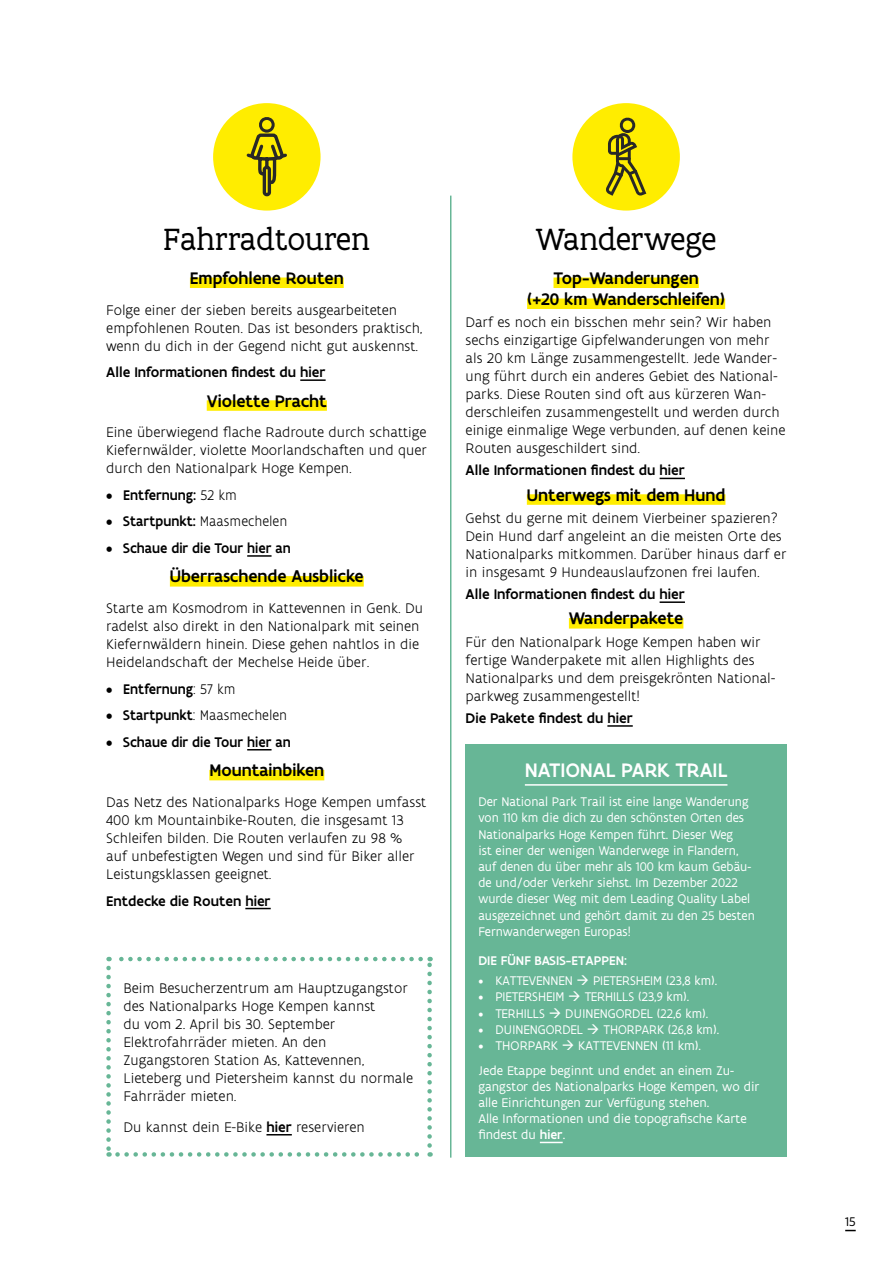
<style>
.page{position:relative;width:893px;height:1263px;background:#fff}
.page>*{position:absolute;margin:0;border:0;box-sizing:border-box;transform-origin:0 0}
.t1{font:33px "Flanders Art Serif";color:#000}
.t2{font:33px "Flanders Art Serif";letter-spacing:-.02em;color:#000}
.t3{font:500 21px "Flanders Art Sans";letter-spacing:-.005em;color:#fff}
.t4{font:500 18px/21px "Flanders Art Sans";color:#000;text-align:center}
.t5{font:300 15px/18px "Flanders Art Sans";color:#000}
.t6{font:500 15px "Flanders Art Sans";color:#000}
.t7{font:500 15px "Flanders Art Sans";color:#000;scale:.96 1}
.t8{font:300 15px "Flanders Art Sans";color:#000;scale:.96 1}
.t9{font:13.5px/16.2px "Flanders Art Sans";color:#fff}
.t10{font:13.5px "Flanders Art Sans";color:#fff;scale:.96 1}
.t11{font:500 13.5px "Flanders Art Sans";letter-spacing:.005em;color:#fff}
.t12{font:13.5px "Flanders Art Sans";color:#000}
.s1{font-weight:300}
.s2{font-weight:500}
</style>
<div class="page">
<div style="left:190px;top:277px;width:154px;height:11px;background:#ffed00"></div>
<hr style="left:300px;top:379px;width:26px;height:2px;background:#000">
<div style="left:207px;top:400px;width:120px;height:11px;background:#ffed00"></div>
<hr style="left:247px;top:555px;width:25px;height:2px;background:#000">
<div style="left:170px;top:576px;width:194px;height:11px;background:#ffed00"></div>
<svg style="left:247px;top:749px;width:25px;height:1px"></svg>
<div style="left:209px;top:770px;width:115px;height:10px;background:#ffed00"></div>
<svg style="left:245px;top:908px;width:26px;height:1px"></svg>
<div style="left:553px;top:277px;width:146px;height:11px;background:#ffed00"></div>
<div style="left:527px;top:298px;width:198px;height:11px;background:#ffed00"></div>
<svg style="left:660px;top:478px;width:25px;height:1px"></svg>
<div style="left:527px;top:494px;width:198px;height:11px;background:#ffed00"></div>
<hr style="left:660px;top:601px;width:25px;height:2px;background:#000">
<div style="left:569px;top:618px;width:114px;height:10px;background:#ffed00"></div>
<hr style="left:607px;top:725px;width:26px;height:2px;background:#000">
<hr style="left:450px;top:196px;width:1px;height:961px;background:#67b696">
<div style="left:572px;top:103px;width:108px;height:108px;background:#ffed00;border-radius:50%"></div>
<svg style="left:606px;top:117px;width:40px;height:79px"></svg>
<div style="left:213px;top:103px;width:108px;height:108px;background:#ffed00;border-radius:50%"></div>
<svg style="left:246px;top:117px;width:41px;height:80px"></svg>
<svg style="left:266px;top:1134px;width:26px;height:1px"></svg>
<svg style="left:106px;top:968px;width:5px;height:189px"></svg>
<svg style="left:117px;top:1152px;width:314px;height:5px"></svg>
<svg style="left:427px;top:957px;width:5px;height:188px"></svg>
<svg style="left:109px;top:957px;width:312px;height:4px"></svg>
<div style="left:466px;top:744px;width:321px;height:413px;background:#67b696"></div>
<hr style="left:525px;top:784px;width:202px;height:2px;background:#fff">
<svg style="left:540px;top:1142px;width:23px;height:1px"></svg>
<h1 class="t1" style="left:164px;top:220px;width:207px">Fahrradtouren</h1>
<p class="t4" style="left:190px;top:268px;width:155px">Empfohlene Routen</p>
<p class="t5" style="left:106px;top:301px;width:318px">Folge einer der sieben bereits ausgearbeiteten empfohlenen Routen. Das ist besonders praktisch, wenn du dich in der Gegend nicht gut auskennst.</p>
<p class="t6" style="left:106px;top:363px;width:221px">Alle Informationen findest du hier</p>
<p class="t4" style="left:207px;top:390px;width:122px">Violette Pracht</p>
<p class="t5" style="left:106px;top:424px;width:322px;text-align:justify">Eine überwiegend flache Radroute durch schattige Kiefernwälder, violette Moorlandschaften und quer durch den Nationalpark Hoge Kempen.</p>
<p class="t7" style="left:106px;top:486px;width:138px">• Entfernung: <span class="s1">52 km</span></p>
<p class="t7" style="left:106px;top:512px;width:190px">• Startpunkt: <span class="s1">Maasmechelen</span></p>
<p class="t7" style="left:106px;top:539px;width:194px">• Schaue dir die Tour hier an</p>
<p class="t4" style="left:170px;top:566px;width:195px">Überraschende Ausblicke</p>
<p class="t5" style="left:106px;top:600px;width:318px">Starte am Kosmodrom in Kattevennen in Genk. Du radelst also direkt in den Nationalpark mit seinen Kiefernwäldern hinein. Diese gehen nahtlos in die Heidelandschaft der Mechelse Heide über.</p>
<p class="t7" style="left:106px;top:679px;width:136px">• Entfernung<span class="s1">: 57 km</span></p>
<p class="t8" style="left:106px;top:706px;width:190px"><span class="s2">• Startpunkt</span>: Maasmechelen</p>
<p class="t7" style="left:106px;top:732px;width:194px">• Schaue dir die Tour hier an</p>
<p class="t4" style="left:209px;top:760px;width:116px">Mountainbiken</p>
<p class="t5" style="left:106px;top:793px;width:322px">Das Netz des Nationalparks Hoge Kempen umfasst 400 km Mountainbike-Routen, die insgesamt 13<br>Schleifen bilden. Die Routen verlaufen zu 98 % auf unbefestigten Wegen und sind für Biker aller Leistungsklassen geeignet.</p>
<p class="t6" style="left:106px;top:891px;width:166px">Entdecke die Routen hier</p>
<p class="t5" style="left:124px;top:979px;width:291px">Beim Besucherzentrum am Hauptzugangstor des Nationalparks Hoge Kempen kannst<br>du vom 2. April bis 30. September Elektrofahrräder mieten. An den Zugangstoren Station As, Kattevennen, Lieteberg und Pietersheim kannst du normale Fahrräder mieten.</p>
<p class="t5" style="left:124px;top:1118px;width:243px">Du kannst dein E-Bike <span class="s2">hier</span> reservieren</p>
<h1 class="t2" style="left:536px;top:220px;width:183px">Wanderwege</h1>
<p class="t4" style="left:527px;top:268px;width:200px">Top-Wanderungen<br>(+20 km Wanderschleifen)</p>
<p class="t5" style="left:466px;top:314px;width:321px">Darf es noch ein bisschen mehr sein? Wir haben sechs einzigartige Gipfelwanderungen von mehr als 20 km Länge zusammengestellt. Jede Wander&shy;ung führt durch ein anderes Gebiet des National&shy;parks. Diese Routen sind oft aus kürzeren Wan&shy;derschleifen zusammengestellt und werden durch einige einmalige Wege verbunden, auf denen keine Routen ausgeschildert sind.</p>
<p class="t6" style="left:466px;top:461px;width:221px">Alle Informationen findest du hier</p>
<p class="t4" style="left:527px;top:484px;width:200px">Unterwegs mit dem Hund</p>
<p class="t5" style="left:466px;top:509px;width:323px">Gehst du gerne mit deinem Vierbeiner spazieren?<br>Dein Hund darf angeleint an die meisten Orte des Nationalparks mitkommen. Darüber hinaus darf er in insgesamt 9 Hundeauslaufzonen frei laufen.</p>
<p class="t6" style="left:466px;top:585px;width:221px">Alle Informationen findest du hier</p>
<p class="t4" style="left:569px;top:608px;width:116px">Wanderpakete</p>
<p class="t5" style="left:466px;top:633px;width:312px">Für den Nationalpark Hoge Kempen haben wir fertige Wanderpakete mit allen Highlights des Nationalparks und dem preisgekrönten National&shy;parkweg zusammengestellt!</p>
<p class="t6" style="left:466px;top:709px;width:169px">Die Pakete findest du hier</p>
<h2 class="t3" style="left:525px;top:757px;width:204px">NATIONAL PARK TRAIL</h2>
<p class="t9" style="left:478px;top:794px;width:278px">Der National Park Trail ist eine lange Wanderung von 110 km die dich zu den schönsten Orten des Nationalparks Hoge Kempen führt. Dieser Weg<br>ist einer der wenigen Wanderwege in Flandern, auf denen du über mehr als 100 km kaum Gebäu&shy;de und/oder Verkehr siehst. Im Dezember 2022 wurde dieser Weg mit dem Leading Quality Label ausgezeichnet und gehört damit zu den 25 besten Fernwanderwegen Europas!</p>
<p class="t11" style="left:478px;top:952px;width:150px">DIE FÜNF BASIS-ETAPPEN:</p>
<p class="t10" style="left:478px;top:972px;width:250px">• KATTEVENNEN → PIETERSHEIM (23,8 km).</p>
<p class="t10" style="left:478px;top:989px;width:221px">• PIETERSHEIM → TERHILLS (23,9 km).</p>
<p class="t10" style="left:478px;top:1005px;width:241px">• TERHILLS → DUINENGORDEL (22,6 km).</p>
<p class="t10" style="left:478px;top:1021px;width:252px">• DUINENGORDEL → THORPARK (26,8 km).</p>
<p class="t9" style="left:478px;top:1033px;width:257px;line-height:24.8px">• THORPARK → KATTEVENNEN (11 km).<br>Jede Etappe beginnt und endet an einem Zu-</p>
<p class="t9" style="left:478px;top:1078px;width:283px">gangstor des Nationalparks Hoge Kempen, wo dir alle Einrichtungen zur Verfügung stehen.<br>Alle Informationen und die topografische Karte findest du <span class="s2">hier</span>.</p>
<p class="t12" style="left:845px;top:1213px;width:12px">15</p>
</div>
